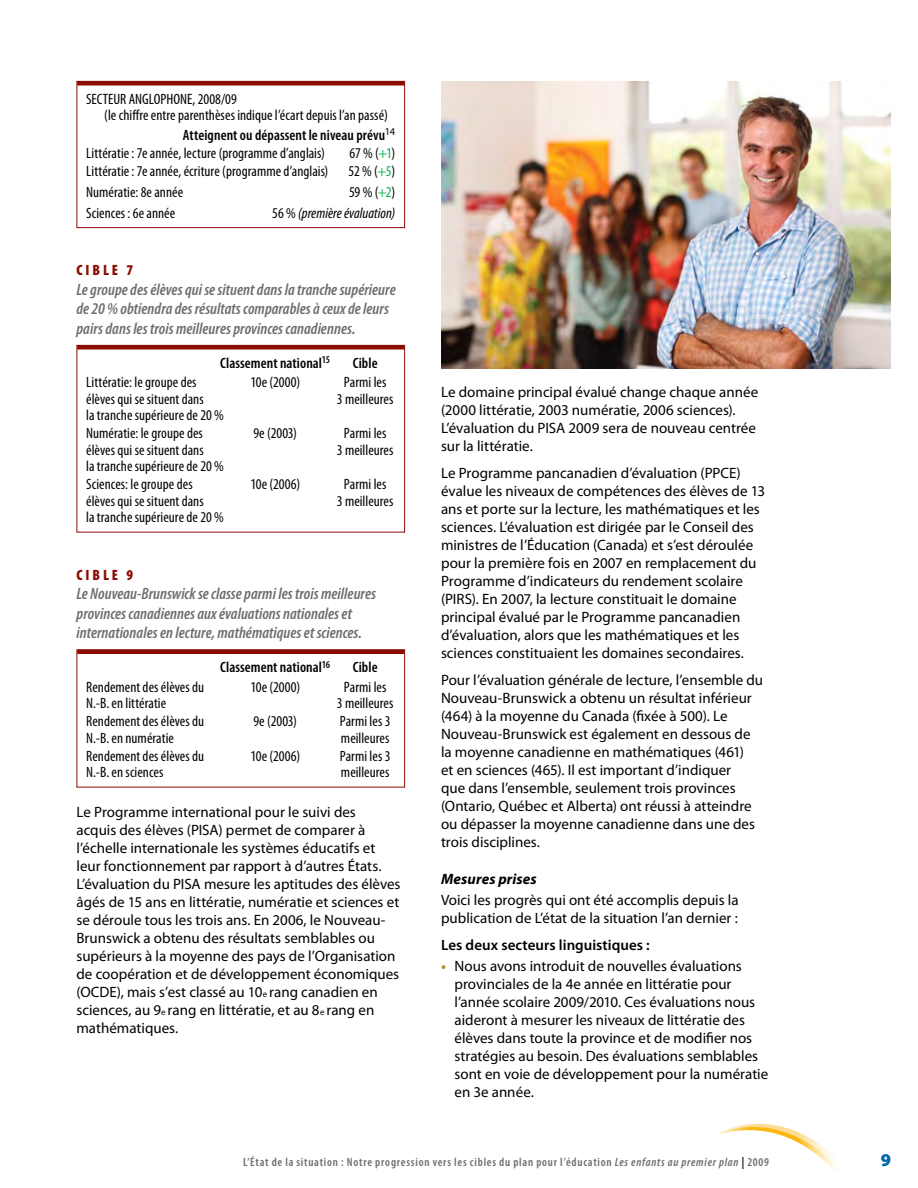
<style>
.page{position:relative;width:918px;height:1188px;background:#fff}
.page>*{position:absolute;margin:0;border:0;box-sizing:border-box;transform-origin:0 0}
.t1{font:900 18px "Myriad Pro";color:#0068aa}
.target{font:italic 600 condensed 16.5px/19.5px "Myriad Pro";color:#6d6d71}
.text{font:15px/18px "Myriad Pro";color:#000}
.outcomes__text{font:condensed 15px "Myriad Pro";letter-spacing:.005em;color:#000}
.text__bullet__last{font:15px/18px "Myriad Pro";color:#000}
.outcomes__nota{font:condensed 15px/16.5px "Myriad Pro";letter-spacing:.005em;color:#000}
.outcomes__nota-2{font:600 condensed 15px "Myriad Pro";letter-spacing:.005em;color:#000}
.outcomes__column_hea{font:600 condensed 15px "Myriad Pro";letter-spacing:.005em;color:#000}
.text__b4_bullet{font:600 15px "Myriad Pro";letter-spacing:.005em;color:#000}
.outcomes__text-2{font:italic condensed 15px "Myriad Pro";color:#000}
.subhead_2{font:italic 700 15px "Myriad Pro";letter-spacing:.01em;color:#000}
.target-2{font:900 condensed 15px "Myriad Pro";letter-spacing:.195em;color:#8a0d03}
.t2{font:600 condensed 12px "Myriad Pro";letter-spacing:.065em;color:#6d6d71}
.s1{color:#00b04e}
.s2{font-style:normal}
.s3{font-size:9px}
.s4{font-weight:700;color:#b1943a}
.s5{font-style:italic}
.s6{color:#000}
</style>
<div class="page">
<svg style="left:718px;top:1123px;width:117px;height:47px"></svg>
<div style="left:77px;top:81px;width:327px;height:5px;background:#8a0d03"></div>
<div style="left:76px;top:81px;width:329px;height:147px;border:1px solid #8a0d03"></div>
<img style="left:441px;top:81px;width:450px;height:288px">
<div style="left:77px;top:345px;width:327px;height:5px;background:#8a0d03"></div>
<div style="left:76px;top:345px;width:329px;height:187px;border:1px solid #8a0d03"></div>
<hr style="left:77px;top:650px;width:327px;height:4px;background:#8a0d03">
<div style="left:76px;top:650px;width:329px;height:138px;border:1px solid #8a0d03"></div>
<p class="outcomes__nota" style="left:104px;top:90px;width:285px;text-indent:-18px">SECTEUR ANGLOPHONE, 2008/09<br>(le chiffre entre parenthèses indique l’écart depuis l’an passé)</p>
<p class="outcomes__column_hea" style="left:183px;top:125px;width:214px">Atteignent ou dépassent le niveau prévu<sup>14</sup></p>
<p class="outcomes__text" style="left:86px;top:143px;width:240px">Littératie : 7e année, lecture (programme d’anglais)</p>
<p class="outcomes__text" style="left:350px;top:143px;width:47px">67 % (<span class="s1">+1</span>)</p>
<p class="outcomes__text" style="left:86px;top:161px;width:244px">Littératie : 7e année, écriture (programme d’anglais)</p>
<p class="outcomes__text" style="left:348px;top:161px;width:48px">52 % (<span class="s1">+5</span>)</p>
<p class="outcomes__text" style="left:86px;top:182px;width:98px">Numératie: 8e année</p>
<p class="outcomes__text" style="left:349px;top:182px;width:48px">59 % (<span class="s1">+2</span>)</p>
<p class="outcomes__text" style="left:86px;top:203px;width:91px">Sciences : 6e année</p>
<p class="outcomes__text-2" style="left:272px;top:203px;width:124px"><span class="s2">56 %</span> (premièreévaluation)</p>
<p class="target-2" style="left:76px;top:261px;width:58px">CIBLE 7</p>
<p class="target" style="left:76px;top:279px;width:321px">Le groupe des élèves qui se situent dans la tranche supérieure de 20 % obtiendra des résultats comparables à ceux de leurs pairs dans les trois meilleures provinces canadiennes.</p>
<p class="outcomes__nota-2" style="left:220px;top:353px;width:111px">Classement national<sup>15</sup></p>
<p class="outcomes__nota-2" style="left:353px;top:353px;width:26px">Cible</p>
<p class="outcomes__text" style="left:86px;top:373px;width:112px">Littératie: le groupe des</p>
<p class="outcomes__text" style="left:250px;top:373px;width:51px">10e (2000)</p>
<p class="outcomes__text" style="left:344px;top:373px;width:44px">Parmi les</p>
<p class="outcomes__text" style="left:86px;top:389px;width:119px">élèves qui se situent dans</p>
<p class="outcomes__text" style="left:337px;top:389px;width:58px">3 meilleures</p>
<p class="outcomes__text" style="left:86px;top:406px;width:139px">la tranche supérieure de 20 %</p>
<p class="outcomes__text" style="left:86px;top:424px;width:118px">Numératie: le groupe des</p>
<p class="outcomes__text" style="left:253px;top:424px;width:45px">9e (2003)</p>
<p class="outcomes__text" style="left:344px;top:424px;width:44px">Parmi les</p>
<p class="outcomes__text" style="left:86px;top:440px;width:119px">élèves qui se situent dans</p>
<p class="outcomes__text" style="left:337px;top:440px;width:58px">3 meilleures</p>
<p class="outcomes__text" style="left:86px;top:457px;width:139px">la tranche supérieure de 20 %</p>
<p class="outcomes__text" style="left:86px;top:475px;width:108px">Sciences: le groupe des</p>
<p class="outcomes__text" style="left:250px;top:475px;width:51px">10e (2006)</p>
<p class="outcomes__text" style="left:344px;top:475px;width:44px">Parmi les</p>
<p class="outcomes__text" style="left:86px;top:491px;width:119px">élèves qui se situent dans</p>
<p class="outcomes__text" style="left:337px;top:491px;width:58px">3 meilleures</p>
<p class="outcomes__text" style="left:86px;top:508px;width:139px">la tranche supérieure de 20 %</p>
<p class="target-2" style="left:76px;top:565px;width:58px">CIBLE 9</p>
<p class="target" style="left:76px;top:584px;width:301px">Le Nouveau-Brunswick se classe parmi les trois meilleures provinces canadiennes aux évaluations nationales et internationales en lecture, mathématiques et sciences.</p>
<p class="outcomes__nota-2" style="left:220px;top:658px;width:111px">Classement national<sup>16</sup></p>
<p class="outcomes__nota-2" style="left:353px;top:658px;width:26px">Cible</p>
<p class="outcomes__text" style="left:86px;top:677px;width:119px">Rendement des élèves du</p>
<p class="outcomes__text" style="left:250px;top:677px;width:51px">10e (2000)</p>
<p class="outcomes__text" style="left:344px;top:677px;width:44px">Parmi les</p>
<p class="outcomes__text" style="left:86px;top:694px;width:81px">N.-B. en littératie</p>
<p class="outcomes__text" style="left:337px;top:694px;width:58px">3 meilleures</p>
<p class="outcomes__text" style="left:86px;top:712px;width:119px">Rendement des élèves du</p>
<p class="outcomes__text" style="left:253px;top:712px;width:45px">9e (2003)</p>
<p class="outcomes__text" style="left:340px;top:712px;width:52px">Parmi les 3</p>
<p class="outcomes__text" style="left:86px;top:728px;width:89px">N.-B. en numératie</p>
<p class="outcomes__text" style="left:341px;top:728px;width:50px">meilleures</p>
<p class="outcomes__text" style="left:86px;top:746px;width:119px">Rendement des élèves du</p>
<p class="outcomes__text" style="left:250px;top:746px;width:51px">10e (2006)</p>
<p class="outcomes__text" style="left:340px;top:746px;width:52px">Parmi les 3</p>
<p class="outcomes__text" style="left:86px;top:763px;width:79px">N.-B. en sciences</p>
<p class="outcomes__text" style="left:341px;top:763px;width:50px">meilleures</p>
<p class="text" style="left:76px;top:802px;width:326px">Le Programme international pour le suivi des<br>acquis des élèves (PISA) permet de comparer à l’échelle internationale les systèmes éducatifs et leur fonctionnement par rapport à d’autres États.<br>L’évaluation du PISA mesure les aptitudes des élèves âgés de 15 ans en littératie, numératie et sciences et se déroule tous les trois ans. En 2006, le Nouveau-Brunswick a obtenu des résultats semblables ou supérieurs à la moyenne des pays de l’Organisation de coopération et de développement économiques (OCDE), mais s’est classé au 10<span class="s3">e</span> rang canadien en sciences, au 9<span class="s3">e</span> rang en littératie, et au 8<span class="s3">e</span> rang en mathématiques.</p>
<p class="text" style="left:441px;top:382px;width:319px">Le domaine principal évalué change chaque année (2000 littératie, 2003 numératie, 2006 sciences).<br>L’évaluation du PISA 2009 sera de nouveau centrée sur la littératie.</p>
<p class="text" style="left:441px;top:463px;width:326px">Le Programme pancanadien d’évaluation (PPCE) évalue les niveaux de compétences des élèves de 13 ans et porte sur la lecture, les mathématiques et les sciences. L’évaluation est dirigée par le Conseil des ministres de l’Éducation (Canada) et s’est déroulée pour la première fois en 2007 en remplacement du Programme d’indicateurs du rendement scolaire (PIRS). En 2007, la lecture constituait le domaine principal évalué par le Programme pancanadien d’évaluation, alors que les mathématiques et les sciences constituaient les domaines secondaires.</p>
<p class="text" style="left:441px;top:670px;width:324px">Pour l’évaluation générale de lecture, l’ensemble du Nouveau-Brunswick a obtenu un résultat inférieur (464) à la moyenne du Canada (fixée à 500). Le Nouveau-Brunswick est également en dessous de la moyenne canadienne en mathématiques (461)<br>et en sciences (465). Il est important d’indiquer<br>que dans l’ensemble, seulement trois provinces (Ontario, Québec et Alberta) ont réussi à atteindre ou dépasser la moyenne canadienne dans une des trois disciplines.</p>
<h2 class="subhead_2" style="left:441px;top:869px;width:97px">Mesures prises</h2>
<p class="text" style="left:441px;top:891px;width:299px">Voici les progrès qui ont été accomplis depuis la publication de L’état de la situation l’an dernier :</p>
<p class="text__b4_bullet" style="left:441px;top:936px;width:210px">Les deux secteurs linguistiques :</p>
<p class="text__bullet__last" style="left:454px;top:957px;width:315px;text-indent:-14px"><span class="s4">•</span> Nous avons introduit de nouvelles évaluations provinciales de la 4e année en littératie pour l’année scolaire 2009/2010. Ces évaluations nous aideront à mesurer les niveaux de littératie des élèves dans toute la province et de modifier nos stratégies au besoin. Des évaluations semblables sont en voie de développement pour la numératie en 3e année.</p>
<p class="t2" style="left:243px;top:1154px;width:528px">L’État de la situation : Notre progression vers les cibles du plan pour l’éducation <span class="s5">Les enfants au premier plan</span> <span class="s6">|</span> 2009</p>
<p class="t1" style="left:881px;top:1147px;width:12px">9</p>
</div>
